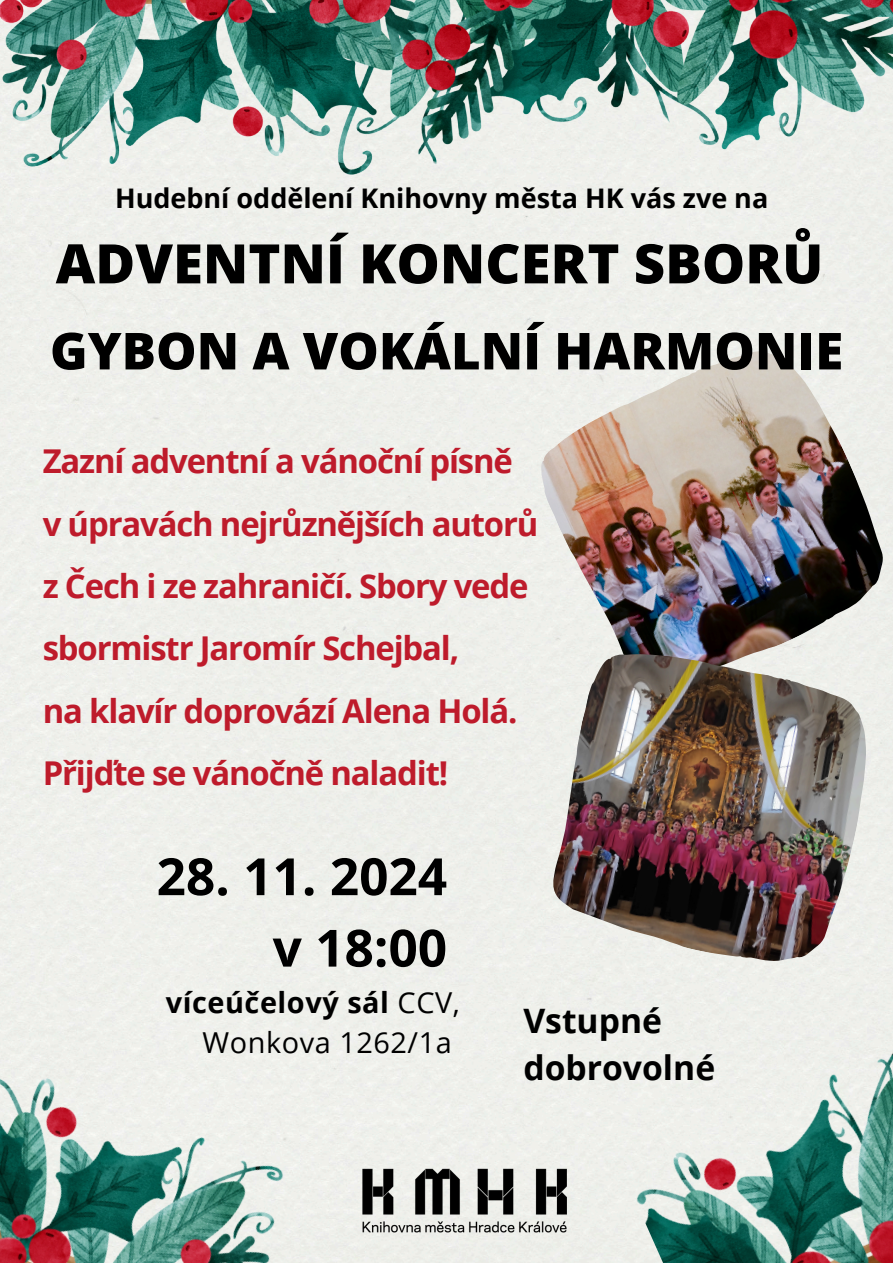
<style>
.page{position:relative;width:893px;height:1263px;background:#fff}
.page>*{position:absolute;margin:0;border:0;box-sizing:border-box;transform-origin:0 0}
.t1{font:800 54.45px "Open Sans";color:#000}
.t2{font:700 51.38px "Open Sans";color:#000}
.t3{font:800 51px "Open Sans";color:#000}
.t4{font:700 33.67px/47px "Open Sans";color:#000}
.t5{font:700 32.85px/62.4px "Open Sans";letter-spacing:-.035em;color:#be1b2b}
.t6{font:28.88px/39.9px "Open Sans";letter-spacing:.02em;color:#000;text-align:right}
.t7{font:700 27px "Open Sans";color:#000}
.s1{font-weight:700}
</style>
<div class="page">
<img style="left:0;top:0;width:893px;height:182px">
<img style="left:0;top:1004px;width:325px;height:259px">
<img style="left:541px;top:351px;width:342px;height:332px">
<img style="left:552px;top:654px;width:314px;height:308px">
<img style="left:362px;top:1164px;width:205px;height:74px">
<img style="left:600px;top:978px;width:293px;height:285px">
<h2 class="t7" style="left:115px;top:179px;width:655px">Hudební oddělení Knihovny města HK vás zve na</h2>
<p class="t1" style="left:56px;top:225px;width:769px">ADVENTNÍ KONCERT SBORŮ</p>
<p class="t3" style="left:50px;top:315px;width:794px">GYBON A VOKÁLNÍ HARMONIE</p>
<p class="t5" style="left:43px;top:429px;width:497px">Zazní adventní a vánoční písně v úpravách nejrůznějších autorů z Čech i ze zahraničí. Sbory vede sbormistr Jaromír Schejbal,<br>na klavír doprovází Alena Holá.<br>Přijďte se vánočně naladit!</p>
<h2 class="t2" style="left:157px;top:840px;width:292px">28. 11. 2024</h2>
<p class="t2" style="left:273px;top:912px;width:176px">v 18:00</p>
<p class="t6" style="left:166px;top:981px;width:296px"><span class="s1">víceúčelový sál</span> CCV,<br>Wonkova 1262/1a</p>
<p class="t4" style="left:523px;top:996px;width:193px">Vstupné dobrovolné</p>
</div>
